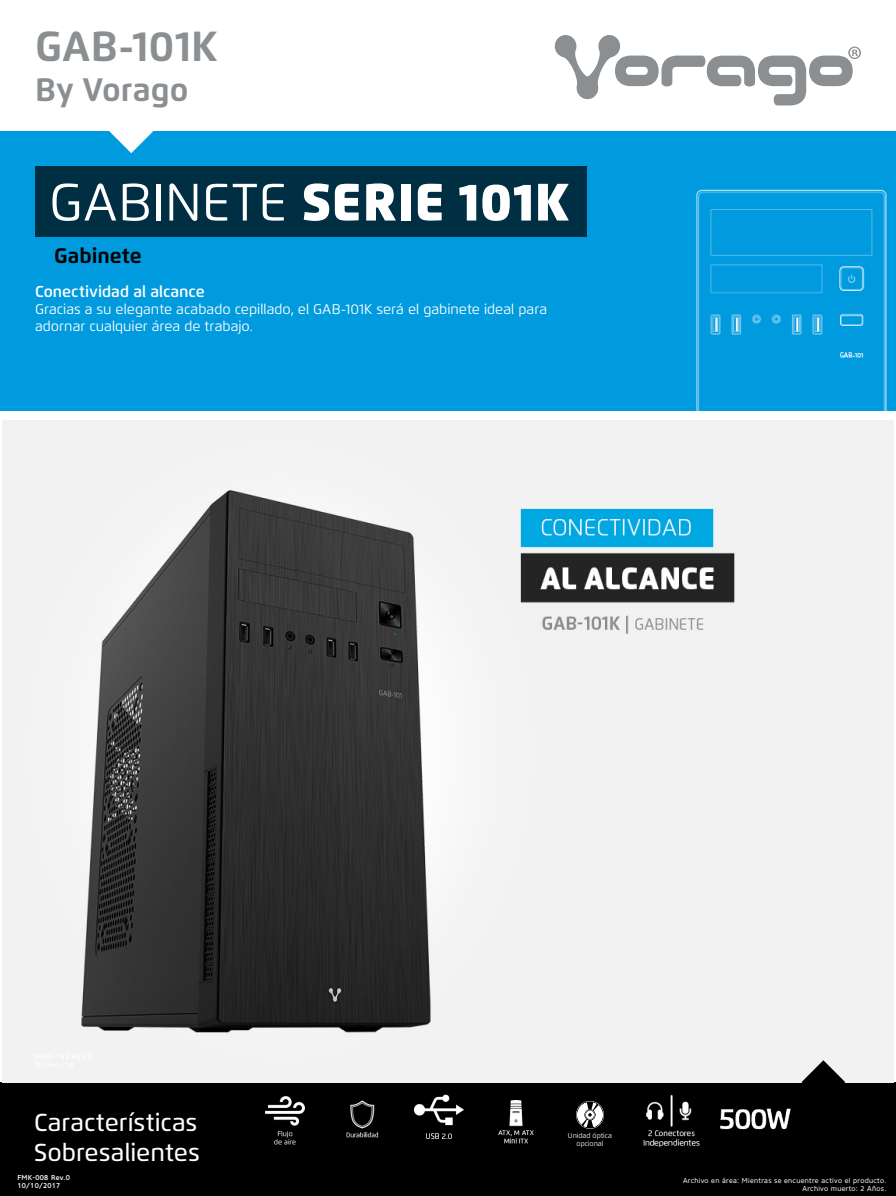
<style>
.page{position:relative;width:896px;height:1196px;background:#fff}
.page>*{position:absolute;margin:0;border:0;box-sizing:border-box;transform-origin:0 0}
.t1{font:900 52.5px "Flexo";color:#fff}
.t2{font:700 42px "Flexo";letter-spacing:.005em;color:#8b8f91}
.t3{font:700 32.38px "Flexo";color:#8b8f91}
.t4{font:500 24.5px/29.4px "Flexo";color:#fff}
.t5{font:700 21px "Flexo";color:#000}
.t6{font:600 15.75px "Flexo";color:#fff}
.t7{font:14px/16.8px "Flexo";color:#fff}
.t8{font:7px/7.9px "Core Sans N45";letter-spacing:.04em;color:#fff;text-align:right}
.t9{font:500 7px/7.9px "Core Sans N55";letter-spacing:.04em;color:#fff}
.t10{font:7px/8.4px "Flexo";color:#fff;text-align:center}
.s1{font-weight:400}
</style>
<div class="page">
<div style="left:0;top:1082px;width:896px;height:113px;background:#000"></div>
<div style="left:0;top:131px;width:896px;height:280px;background:#009ade"></div>
<img style="left:2px;top:420px;width:892px;height:662px">
<svg style="left:109px;top:131px;width:44px;height:22px"></svg>
<div style="left:35px;top:166px;width:551px;height:70px;background:#002e43"></div>
<svg style="left:802px;top:1060px;width:43px;height:23px"></svg>
<img style="left:413px;top:1094px;width:51px;height:45px">
<img style="left:643px;top:1094px;width:57px;height:53px">
<img style="left:346px;top:1100px;width:33px;height:38px">
<img style="left:498px;top:1100px;width:36px;height:44px">
<svg style="left:555px;top:35px;width:306px;height:70px"></svg>
<img style="left:265px;top:1096px;width:40px;height:49px">
<img style="left:700px;top:1074px;width:102px;height:56px">
<svg style="left:576px;top:1101px;width:28px;height:27px"></svg>
<h2 class="t2" style="left:35px;top:21px;width:184px">GAB-101K</h2>
<h3 class="t3" style="left:35px;top:70px;width:155px">By Vorago</h3>
<h1 class="t1" style="left:49px;top:170px;width:521px"><span class="s1">GABINETE</span> SERIE 101K</h1>
<h3 class="t5" style="left:54px;top:242px;width:89px">Gabinete</h3>
<p class="t6" style="left:35px;top:282px;width:171px">Conectividad al alcance</p>
<p class="t7" style="left:35px;top:300px;width:514px">Gracias a su elegante acabado cepillado, el GAB-101K será el gabinete ideal para adornar cualquier área de trabajo.</p>
<h3 class="t4" style="left:34px;top:1107px;width:167px">Características<br>Sobresalientes</h3>
<p class="t9" style="left:18px;top:1173px;width:54px">FMK-008 Rev.0<br>10/10/2017</p>
<p class="t10" style="left:568px;top:1130px;width:46px">Unidad óptica opcional</p>
<p class="t8" style="left:683px;top:1176px;width:205px">Archivo en área: Mientras se encuentre activo el producto.<br>Archivo muerto: 2 Años.</p>
</div>
